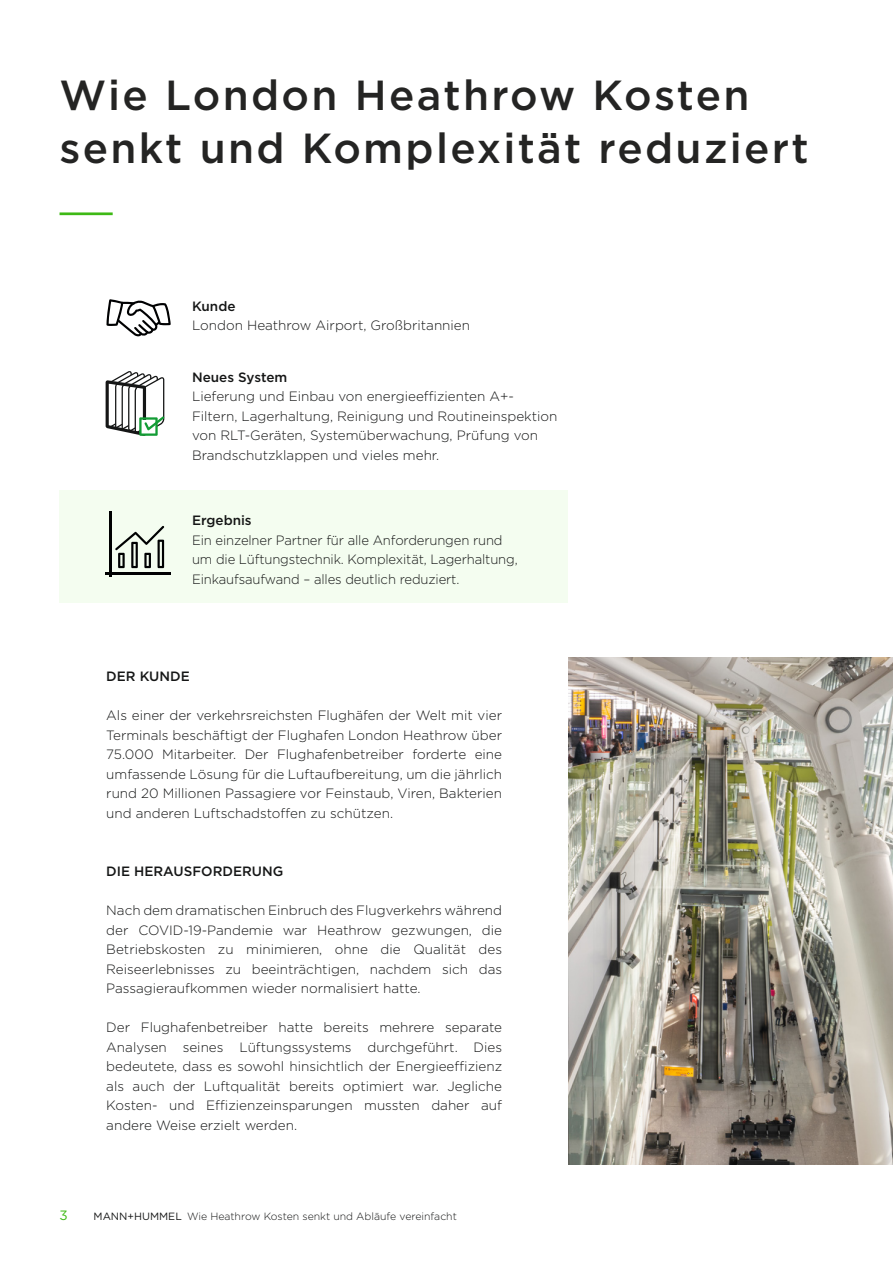
<style>
.page{position:relative;width:893px;height:1263px;background:#fff}
.page>*{position:absolute;margin:0;border:0;box-sizing:border-box;transform-origin:0 0}
.t1{font:500 42px/52.5px "Gotham";letter-spacing:.055em;color:#242423}
.t2{font:300 13.5px/19.5px "Gotham";color:#151616;text-align:justify}
.t3{font:500 13.5px "Gotham";color:#151616}
.t4{font:13.5px "Gotham";color:#3eb915}
.t5{font:300 10.5px "Gotham";color:#151616}
.s1{font-weight:400}
</style>
<div class="page">
<hr style="left:60px;top:212px;width:53px;height:3px;background:#3eb915">
<div style="left:60px;top:490px;width:508px;height:113px;background:#f4fdf0"></div>
<svg style="left:106px;top:299px;width:65px;height:37px"></svg>
<hr style="left:109px;top:511px;width:3px;height:66px;background:#000102">
<hr style="left:105px;top:572px;width:66px;height:3px;background:#000102">
<svg style="left:115px;top:526px;width:49px;height:42px"></svg>
<svg style="left:106px;top:371px;width:58px;height:65px"></svg>
<img style="left:568px;top:657px;width:325px;height:507px">
<h1 class="t1" style="left:60px;top:68px;width:751px">Wie London Heathrow Kosten senkt und Komplexität reduziert</h1>
<p class="t3" style="left:192px;top:297px;width:45px">Kunde</p>
<p class="t2" style="left:192px;top:315px;width:280px">London Heathrow Airport, Großbritannien</p>
<p class="t3" style="left:192px;top:368px;width:97px">Neues System</p>
<p class="t2" style="left:192px;top:386px;width:367px;text-align:left">Lieferung und Einbau von energieeffizienten A+- Filtern, Lagerhaltung, Reinigung und Routineinspektion von RLT-Geräten, Systemüberwachung, Prüfung von Brandschutzklappen und vieles mehr.</p>
<p class="t3" style="left:192px;top:511px;width:61px">Ergebnis</p>
<p class="t2" style="left:192px;top:530px;width:327px;text-align:left">Ein einzelner Partner für alle Anforderungen rund um die Lüftungstechnik. Komplexität, Lagerhaltung,<br>Einkaufsaufwand – alles deutlich reduziert.</p>
<p class="t3" style="left:106px;top:667px;width:85px">DER KUNDE</p>
<p class="t2" style="left:106px;top:705px;width:397px">Als einer der verkehrsreichsten Flughäfen der Welt mit vier Terminals beschäftigt der Flughafen London Heathrow über 75.000 Mitarbeiter. Der Flughafenbetreiber forderte eine umfassende Lösung für die Luftaufbereitung, um die jährlich rund 20 Millionen Passagiere vor Feinstaub, Viren, Bakterien und anderen Luftschadstoffen zu schützen.</p>
<p class="t3" style="left:106px;top:862px;width:179px">DIE HERAUSFORDERUNG</p>
<p class="t2" style="left:106px;top:900px;width:397px">Nach dem dramatischen Einbruch des Flugverkehrs während der COVID-19-Pandemie war Heathrow gezwungen, die Betriebskosten zu minimieren, ohne die Qualität des Reiseerlebnisses zu beeinträchtigen, nachdem sich das Passagieraufkommen wieder normalisiert hatte.</p>
<p class="t2" style="left:106px;top:1017px;width:397px">Der Flughafenbetreiber hatte bereits mehrere separate Analysen seines Lüftungssystems durchgeführt. Dies bedeutete, dass es sowohl hinsichtlich der Energieeffizienz als auch der Luftqualität bereits optimiert war. Jegliche Kosten- und Effizienzeinsparungen mussten daher auf andere Weise erzielt werden.</p>
<p class="t4" style="left:60px;top:1207px;width:10px">3</p>
<p class="t5" style="left:94px;top:1210px;width:365px"><span class="s1">MANN+HUMMEL</span> Wie Heathrow Kosten senkt und Abläufe vereinfacht</p>
</div>
